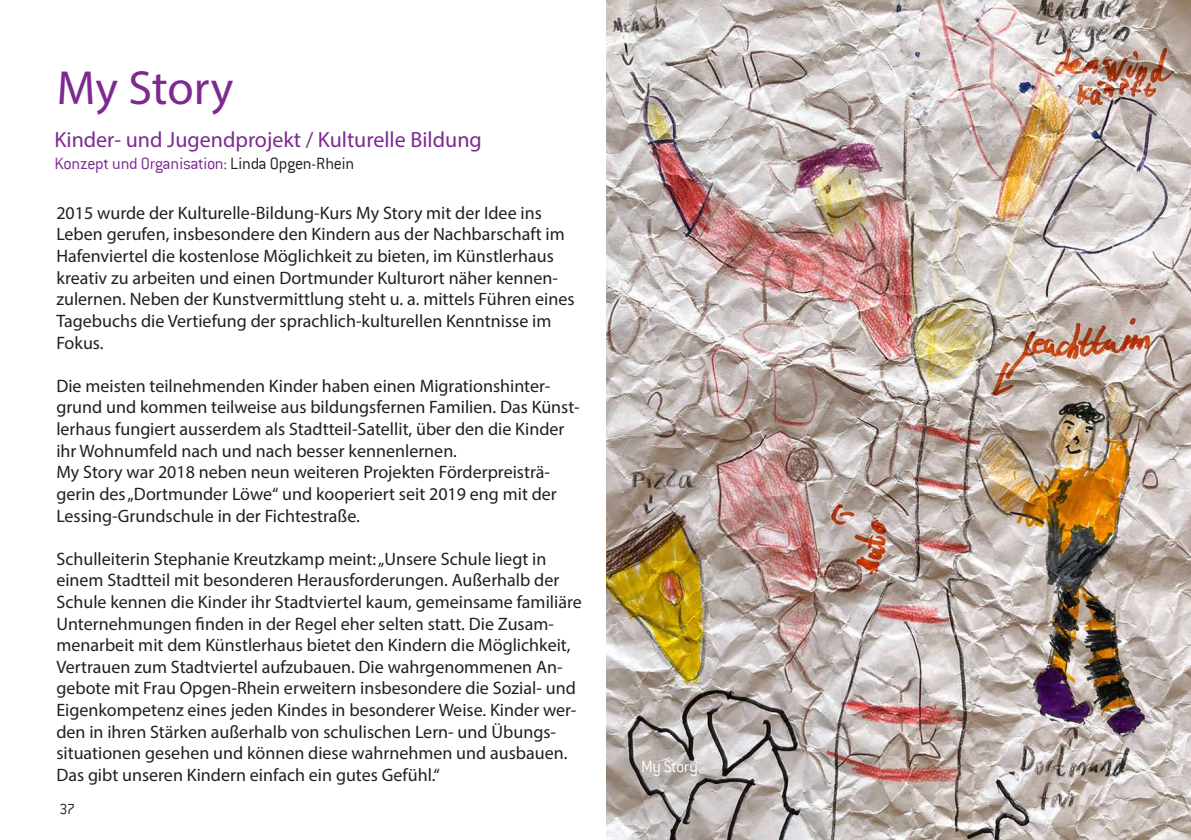
<style>
.page{position:relative;width:1191px;height:840px;background:#fff}
.page>*{position:absolute;margin:0;border:0;box-sizing:border-box;transform-origin:0 0}
.t1{font:48px "Myriad Pro";color:#7d2991}
.t2{font:22px "Myriad Pro";color:#7d2991}
.t3{font:18px/21.6px "Myriad Pro";color:#231f20}
.t4{font:300 18px "Conduit ITC";letter-spacing:-.015em;color:#7d2991}
.t5{font:300 18px "Conduit ITC";letter-spacing:-.025em;color:#fff}
.t6{font:300 16px "Conduit ITC";color:#231f20}
.s1{color:#231f20}
</style>
<div class="page">
<img style="left:607px;top:0;width:584px;height:839px">
<h1 class="t1" style="left:57px;top:58px;width:178px">My Story</h1>
<p class="t2" style="left:54px;top:126px;width:429px">Kinder- und Jugendprojekt / Kulturelle Bildung</p>
<p class="t4" style="left:54px;top:153px;width:301px">Konzept und Organisation: <span class="s1">Linda Opgen-Rhein</span></p>
<p class="t3" style="left:56px;top:201px;width:520px">2015 wurde der Kulturelle-Bildung-Kurs My Story mit der Idee ins Leben gerufen, insbesondere den Kindern aus der Nachbarschaft im Hafenviertel die kostenlose Möglichkeit zu bieten, im Künstlerhaus kreativ zu arbeiten und einen Dortmunder Kulturort näher kennen&shy;zulernen. Neben der Kunstvermittlung steht u. a. mittels Führen eines Tagebuchs die Vertiefung der sprachlich-kulturellen Kenntnisse im Fokus.</p>
<p class="t3" style="left:56px;top:374px;width:525px">Die meisten teilnehmenden Kinder haben einen Migrationshinter&shy;grund und kommen teilweise aus bildungsfernen Familien. Das Künst&shy;lerhaus fungiert ausserdem als Stadtteil-Satellit, über den die Kinder ihr Wohnumfeld nach und nach besser kennenlernen.<br>My Story war 2018 neben neun weiteren Projekten Förderpreisträ&shy;gerin des „Dortmunder Löwe“ und kooperiert seit 2019 eng mit der Lessing-Grundschule in der Fichtestraße.</p>
<p class="t3" style="left:56px;top:547px;width:527px">Schulleiterin Stephanie Kreutzkamp meint: „Unsere Schule liegt in einem Stadtteil mit besonderen Herausforderungen. Außerhalb der Schule kennen die Kinder ihr Stadtviertel kaum, gemeinsame familiäre Unternehmungen finden in der Regel eher selten statt. Die Zusam&shy;menarbeit mit dem Künstlerhaus bietet den Kindern die Möglichkeit, Vertrauen zum Stadtviertel aufzubauen. Die wahrgenommenen An&shy;gebote mit Frau Opgen-Rhein erweitern insbesondere die Sozial- und Eigenkompetenz eines jeden Kindes in besonderer Weise. Kinder wer&shy;den in ihren Stärken außerhalb von schulischen Lern- und Übungs&shy;situationen gesehen und können diese wahrnehmen und ausbauen.<br>Das gibt unseren Kindern einfach ein gutes Gefühl.“</p>
<p class="t6" style="left:60px;top:800px;width:17px">37</p>
<p class="t5" style="left:641px;top:756px;width:58px">My Story</p>
</div>
